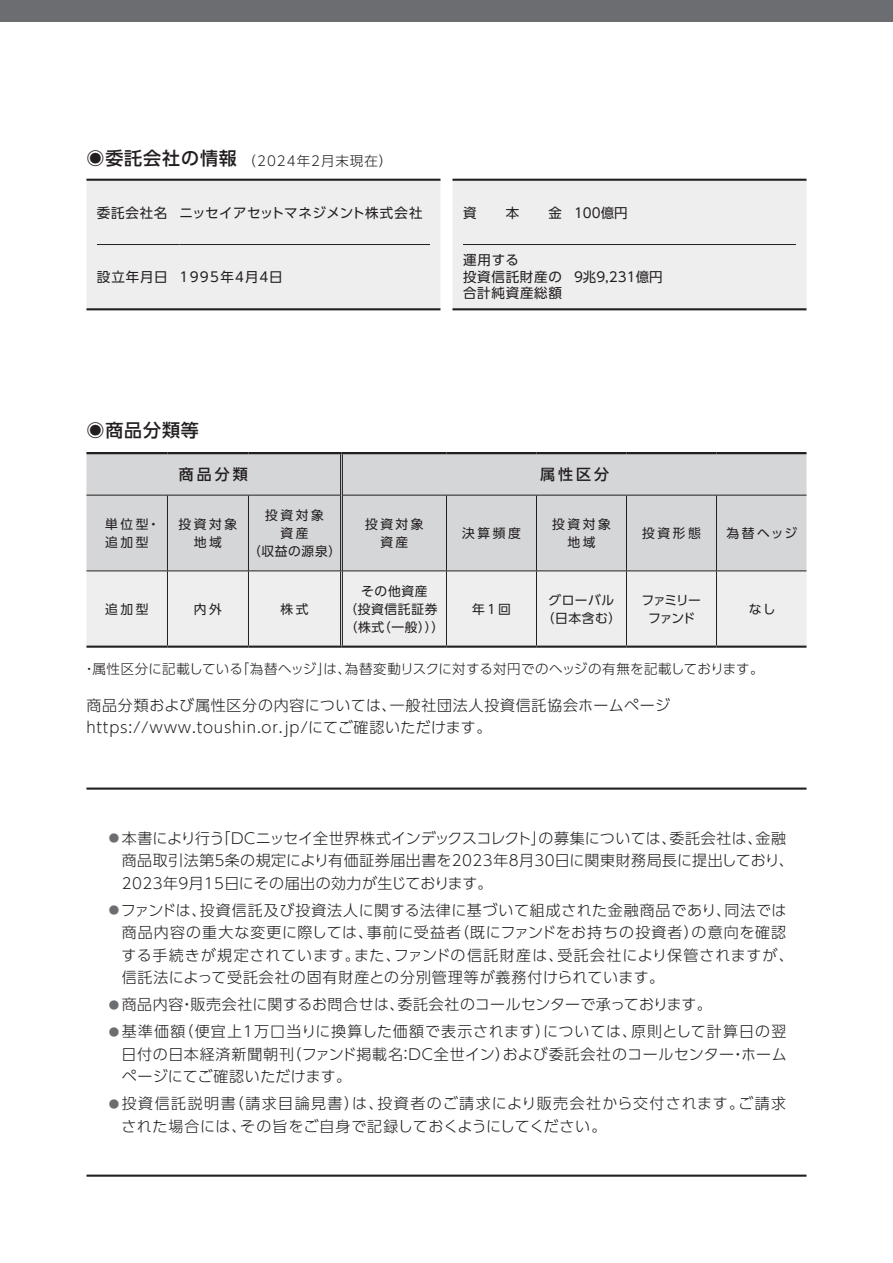
<style>
.page{position:relative;width:893px;height:1263px;background:#fff}
.page>*{position:absolute;margin:0;border:0;box-sizing:border-box;transform-origin:0 0}
.t1{font:500 18px "UD Shin Go Pro";letter-spacing:.05em;color:#231f20}
.t2{font:300 15px/22.5px "UD Shin Go Pro";letter-spacing:.035em;color:#231f20}
.t3{font:300 15px/22.5px "UD Shin Go Pro";letter-spacing:.06em;color:#231f20}
.t4{font:500 15px "UD Shin Go Pro";letter-spacing:.2em;color:#231f20}
.t5{font:300 13.5px "UD Shin Go Pro";letter-spacing:.03em;color:#231f20}
.t6{font:13.5px/16.5px "UD Shin Go Pro";letter-spacing:.045em;color:#231f20}
.t7{font:300 13.5px "UD Shin Go Pro";letter-spacing:.075em;color:#231f20}
.t8{font:13.5px "UD Shin Go Pro";letter-spacing:.065em;color:#231f20}
.t9{font:13.5px "UD Shin Go Pro";color:#231f20}
.t10{font:12.75px/18px "UD Shin Go Pro";letter-spacing:.09em;color:#231f20;text-align:center}
.t11{font:12.75px/18px "UD Shin Go Pro";letter-spacing:.05em;color:#231f20;text-align:center}
.t12{font:12.75px/18px "UD Shin Go Pro";letter-spacing:.125em;color:#231f20;text-align:center}
.t13{font:12.75px/18px "UD Shin Go Pro";letter-spacing:.04em;color:#231f20;text-align:center}
.t14{font:12.75px/18px "UD Shin Go Pro";letter-spacing:-.095em;color:#231f20;text-align:center}
.s1{font-weight:500;font-size:18px}
.s2{font-size:10.5px;color:#6c6d70}
</style>
<div class="page">
<div style="left:0;top:0;width:893px;height:21px;background:#6c6d70"></div>
<div style="left:87px;top:180px;width:719px;height:129px;background:#eeeeef"></div>
<hr style="left:86px;top:179px;width:354px;height:2px;background:#231f20">
<hr style="left:86px;top:308px;width:354px;height:2px;background:#231f20">
<hr style="left:452px;top:179px;width:354px;height:2px;background:#231f20">
<hr style="left:452px;top:308px;width:354px;height:2px;background:#231f20">
<hr style="left:97px;top:244px;width:82px;height:1px;background:#231f20">
<hr style="left:179px;top:244px;width:251px;height:1px;background:#231f20">
<hr style="left:463px;top:244px;width:111px;height:1px;background:#231f20">
<hr style="left:574px;top:244px;width:222px;height:1px;background:#231f20">
<div style="left:86px;top:454px;width:720px;height:116px;background:#d5d6d8"></div>
<div style="left:86px;top:571px;width:720px;height:75px;background:#eeeeef"></div>
<hr style="left:340px;top:571px;width:3px;height:75px;background:#eeeeef">
<hr style="left:340px;top:454px;width:3px;height:41px;background:#d5d6d8">
<hr style="left:340px;top:495px;width:3px;height:75px;background:#d5d6d8">
<hr style="left:86px;top:495px;width:81px;height:1px;background:#231f20">
<hr style="left:167px;top:495px;width:81px;height:1px;background:#231f20">
<hr style="left:167px;top:495px;width:1px;height:75px;background:#231f20">
<hr style="left:248px;top:495px;width:92px;height:1px;background:#231f20">
<hr style="left:248px;top:495px;width:1px;height:75px;background:#231f20">
<hr style="left:343px;top:495px;width:103px;height:1px;background:#231f20">
<hr style="left:446px;top:495px;width:90px;height:1px;background:#231f20">
<hr style="left:446px;top:495px;width:1px;height:75px;background:#231f20">
<hr style="left:536px;top:495px;width:90px;height:1px;background:#231f20">
<hr style="left:536px;top:495px;width:1px;height:75px;background:#231f20">
<hr style="left:626px;top:495px;width:90px;height:1px;background:#231f20">
<hr style="left:626px;top:495px;width:1px;height:75px;background:#231f20">
<hr style="left:716px;top:495px;width:90px;height:1px;background:#231f20">
<hr style="left:86px;top:570px;width:81px;height:1px;background:#231f20">
<hr style="left:167px;top:570px;width:81px;height:1px;background:#231f20">
<hr style="left:167px;top:571px;width:1px;height:75px;background:#231f20">
<hr style="left:248px;top:570px;width:93px;height:1px;background:#231f20">
<hr style="left:248px;top:571px;width:1px;height:75px;background:#231f20">
<hr style="left:341px;top:570px;width:105px;height:1px;background:#231f20">
<hr style="left:446px;top:570px;width:90px;height:1px;background:#231f20">
<hr style="left:446px;top:571px;width:1px;height:75px;background:#231f20">
<hr style="left:536px;top:570px;width:90px;height:1px;background:#231f20">
<hr style="left:536px;top:571px;width:1px;height:75px;background:#231f20">
<hr style="left:626px;top:570px;width:90px;height:1px;background:#231f20">
<hr style="left:626px;top:571px;width:1px;height:75px;background:#231f20">
<hr style="left:716px;top:570px;width:90px;height:1px;background:#231f20">
<hr style="left:86px;top:452px;width:81px;height:2px;background:#231f20">
<hr style="left:167px;top:452px;width:81px;height:2px;background:#231f20">
<hr style="left:248px;top:452px;width:93px;height:2px;background:#231f20">
<hr style="left:341px;top:452px;width:105px;height:2px;background:#231f20">
<hr style="left:446px;top:452px;width:90px;height:2px;background:#231f20">
<hr style="left:536px;top:452px;width:90px;height:2px;background:#231f20">
<hr style="left:626px;top:452px;width:90px;height:2px;background:#231f20">
<hr style="left:716px;top:452px;width:90px;height:2px;background:#231f20">
<hr style="left:86px;top:646px;width:81px;height:2px;background:#231f20">
<hr style="left:167px;top:646px;width:81px;height:2px;background:#231f20">
<hr style="left:248px;top:646px;width:93px;height:2px;background:#231f20">
<hr style="left:341px;top:646px;width:105px;height:2px;background:#231f20">
<hr style="left:446px;top:646px;width:90px;height:2px;background:#231f20">
<hr style="left:536px;top:646px;width:90px;height:2px;background:#231f20">
<hr style="left:626px;top:646px;width:90px;height:2px;background:#231f20">
<hr style="left:716px;top:646px;width:90px;height:2px;background:#231f20">
<hr style="left:716px;top:495px;width:1px;height:75px;background:#231f20">
<hr style="left:716px;top:571px;width:1px;height:75px;background:#231f20">
<hr style="left:340px;top:571px;width:1px;height:75px;background:#231f20">
<hr style="left:342px;top:571px;width:1px;height:75px;background:#231f20">
<hr style="left:340px;top:454px;width:1px;height:41px;background:#231f20">
<hr style="left:342px;top:454px;width:1px;height:41px;background:#231f20">
<hr style="left:340px;top:495px;width:1px;height:75px;background:#231f20">
<hr style="left:342px;top:495px;width:1px;height:75px;background:#231f20">
<hr style="left:86px;top:787px;width:720px;height:3px;background:#231f20">
<hr style="left:86px;top:1174px;width:720px;height:3px;background:#231f20">
<p class="t7" style="left:86px;top:150px;width:307px"><span class="s1">◉委託会社の情報</span>（2024年2月末現在）</p>
<p class="t6" style="left:97px;top:204px;width:327px">委託会社名 ニッセイアセットマネジメント株式会社</p>
<p class="t8" style="left:97px;top:266px;width:187px">設立年月日 1995年４月４日</p>
<p class="t6" style="left:463px;top:204px;width:15px">資</p>
<p class="t6" style="left:506px;top:204px;width:15px">本</p>
<p class="t6" style="left:548px;top:204px;width:81px">金 100億円</p>
<p class="t6" style="left:463px;top:251px;width:101px">運用する<br>投資信託財産の合計純資産総額</p>
<p class="t9" style="left:574px;top:266px;width:90px">9兆9,231億円</p>
<p class="t1" style="left:86px;top:416px;width:114px">◉商品分類等</p>
<p class="t4" style="left:179px;top:462px;width:70px">商品分類</p>
<p class="t4" style="left:540px;top:462px;width:70px">属性区分</p>
<p class="t10" style="left:105px;top:515px;width:56px;text-align:left">単位型・追加型</p>
<p class="t10" style="left:179px;top:515px;width:60px">投資対象地域</p>
<p class="t12" style="left:248px;top:506px;width:95px">投資対象<br>資産<br>（収益の源泉）</p>
<p class="t10" style="left:365px;top:515px;width:60px">投資対象資産</p>
<p class="t10" style="left:462px;top:524px;width:60px">決算頻度</p>
<p class="t10" style="left:552px;top:515px;width:60px">投資対象地域</p>
<p class="t10" style="left:642px;top:524px;width:60px">投資形態</p>
<p class="t10" style="left:726px;top:524px;width:72px">為替ヘッジ</p>
<p class="t11" style="left:344px;top:581px;width:101px">その他資産<br>（投資信託証券（株式（一般）））</p>
<p class="t10" style="left:472px;top:599px;width:40px">年１回</p>
<p class="t13" style="left:542px;top:590px;width:81px">グローバル（日本含む）</p>
<p class="t14" style="left:641px;top:590px;width:61px">ファミリーファンド</p>
<p class="t10" style="left:749px;top:599px;width:28px">なし</p>
<p class="t5" style="left:82px;top:657px;width:683px">・属性区分に記載している「為替ヘッジ」は、為替変動リスクに対する対円でのヘッジの有無を記載しております。</p>
<p class="t2" style="left:86px;top:693px;width:585px">商品分類および属性区分の内容については、一般社団法人投資信託協会ホームページhttps://www.toushin.or.jp/にてご確認いただけます。</p>
<p class="t10" style="left:105px;top:599px;width:45px">追加型</p>
<p class="t10" style="left:194px;top:599px;width:30px">内外</p>
<p class="t10" style="left:281px;top:599px;width:30px">株式</p>
<p class="t2" style="left:122px;top:826px;width:674px;text-indent:-13px"><span class="s2">●</span> 本書により行う「ＤＣニッセイ全世界株式インデックスコレクト」の募集については、委託会社は、金融商品取引法第５条の規定により有価証券届出書を2023年8月30日に関東財務局長に提出しており、<br>2023年9月15日にその届出の効力が生じております。</p>
<p class="t3" style="left:121px;top:898px;width:674px;text-indent:-13px"><span class="s2">●</span>ファンドは、投資信託及び投資法人に関する法律に基づいて組成された金融商品であり、同法では商品内容の重大な変更に際しては、事前に受益者（既にファンドをお持ちの投資者）の意向を確認する手続きが規定されています。また、ファンドの信託財産は、受託会社により保管されますが、信託法によって受託会社の固有財産との分別管理等が義務付けられています。</p>
<p class="t2" style="left:109px;top:993px;width:604px"><span class="s2">●</span> 商品内容・販売会社に関するお問合せは、委託会社のコールセンターで承っております。</p>
<p class="t2" style="left:121px;top:1020px;width:667px;text-align:justify;text-indent:-12px"><span class="s2">●</span> 基準価額（便宜上１万口当りに換算した価額で表示されます）については、原則として計算日の翌日付の日本経済新聞朝刊（ファンド掲載名：ＤＣ全世イン）および委託会社のコールセンター・ホームページにてご確認いただけます。</p>
<p class="t3" style="left:121px;top:1092px;width:666px;text-indent:-12px"><span class="s2">●</span> 投資信託説明書（請求目論見書）は、投資者のご請求により販売会社から交付されます。ご請求された場合には、その旨をご自身で記録しておくようにしてください。</p>
</div>
